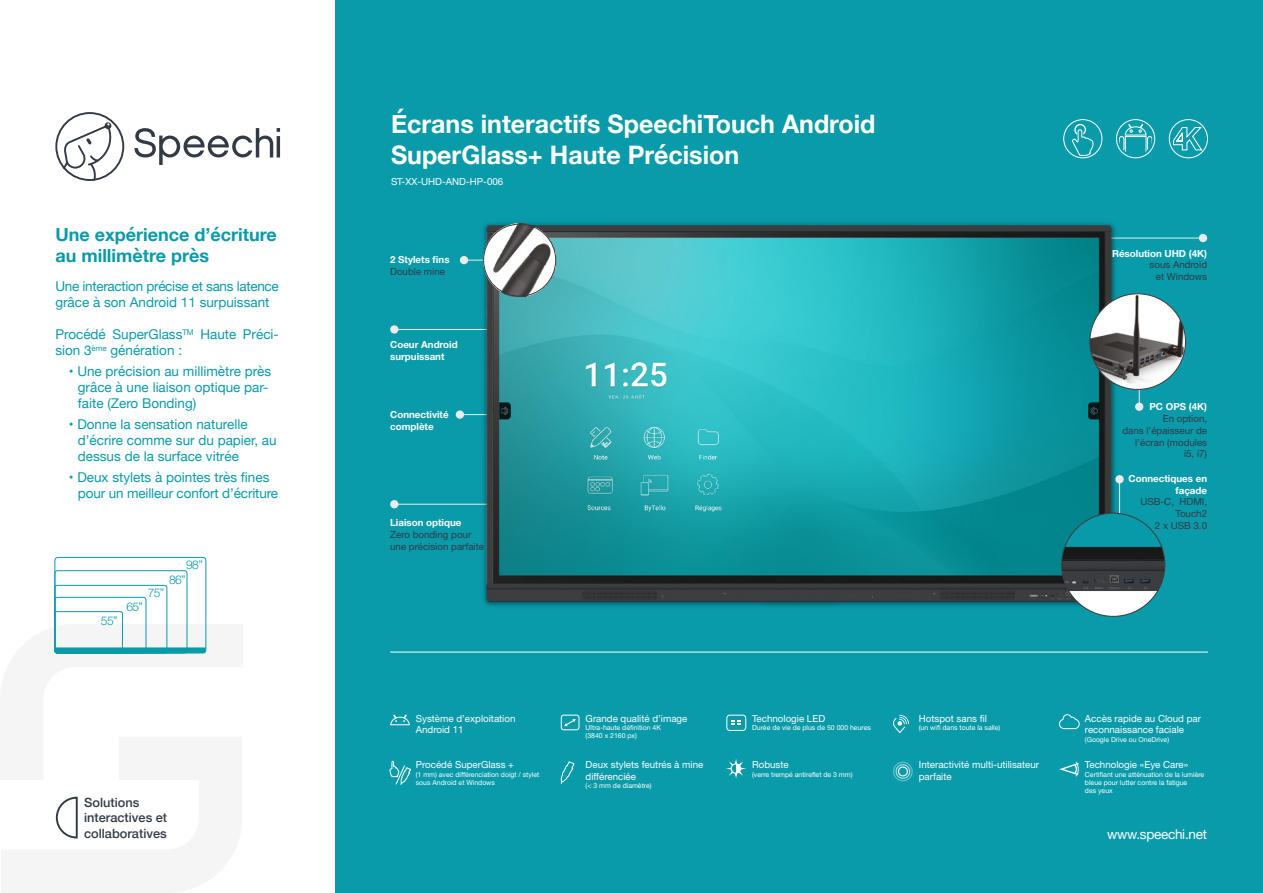
<style>
.page{position:relative;width:1263px;height:893px;background:#fff}
.page>*{position:absolute;margin:0;border:0;box-sizing:border-box;transform-origin:0 0}
.t1{font:700 25.5px/30.6px "Helvetica Neue";color:#fff}
.t2{font:700 18px/21.6px "Helvetica Neue";color:#099aa9}
.t3{font:13.5px/16.2px "Helvetica Neue";color:#099aa9}
.t4{font:13.5px/16.2px "Helvetica Neue";letter-spacing:-.02em;color:#099aa9}
.t5{font:13.5px "Helvetica Neue";letter-spacing:-.02em;color:#fff}
.t6{font:500 12.75px/15.3px "Helvetica Neue";color:#323a45}
.t7{font:300 12px "Helvetica Neue LT Std";letter-spacing:-.05em;color:#099aa9}
.t8{font:9.75px/11.7px "Helvetica Neue LT Std";color:#fff}
.t9{font:9.75px/11.7px "Helvetica Neue LT Std";color:#323a45;text-align:right}
.t10{font:700 9.75px/11.7px "Helvetica Neue LT Std";color:#fff}
.t11{font:6.9px/8.2px "Helvetica Neue LT Std";color:#fff}
</style>
<div class="page">
<div style="left:335px;top:0;width:928px;height:893px;background:#099baa"></div>
<hr style="left:1101px;top:238px;width:102px;height:1px;background:#ebebeb">
<hr style="left:394px;top:329px;width:100px;height:1px;background:#ebebeb">
<hr style="left:394px;top:504px;width:100px;height:1px;background:#ebebeb">
<div style="left:1199px;top:234px;width:8px;height:8px;background:#ebebeb;border-radius:50%"></div>
<div style="left:390px;top:325px;width:8px;height:9px;background:#ebebeb;border-radius:50%"></div>
<div style="left:390px;top:500px;width:8px;height:8px;background:#ebebeb;border-radius:50%"></div>
<img style="left:450px;top:223px;width:697px;height:394px">
<hr style="left:1119px;top:479px;width:1px;height:102px;background:#ebebeb">
<div style="left:1115px;top:475px;width:9px;height:8px;background:#ebebeb;border-radius:50%"></div>
<hr style="left:1139px;top:305px;width:1px;height:102px;background:#ebebeb">
<div style="left:1135px;top:403px;width:8px;height:8px;background:#ebebeb;border-radius:50%"></div>
<div style="left:1063px;top:119px;width:39px;height:39px;border:1px solid #fff;border-radius:50%"></div>
<svg style="left:1072px;top:123px;width:22px;height:36px"></svg>
<div style="left:1116px;top:119px;width:39px;height:39px;border:1px solid #fff;border-radius:50%"></div>
<svg style="left:1119px;top:123px;width:33px;height:32px"></svg>
<svg style="left:1168px;top:119px;width:40px;height:40px"></svg>
<img style="left:483px;top:224px;width:73px;height:72px">
<div style="left:483px;top:224px;width:73px;height:72px;border:1px solid #38383a;border-radius:50%"></div>
<img style="left:1090px;top:294px;width:95px;height:95px;border-radius:48px">
<div style="left:1062px;top:513px;width:103px;height:103px;background:#fff;border-radius:50%"></div>
<img style="left:1062px;top:513px;width:103px;height:78px">
<svg style="left:893px;top:715px;width:16px;height:18px"></svg>
<svg style="left:560px;top:714px;width:20px;height:16px"></svg>
<svg style="left:390px;top:714px;width:20px;height:11px"></svg>
<div style="left:726px;top:715px;width:20px;height:16px;border:1px solid #fff;border-radius:3px"></div>
<svg style="left:731px;top:720px;width:10px;height:5px"></svg>
<svg style="left:726px;top:758px;width:19px;height:21px"></svg>
<svg style="left:1059px;top:761px;width:20px;height:16px"></svg>
<hr style="left:390px;top:652px;width:818px;height:1px;background:#fff">
<svg style="left:1059px;top:714px;width:21px;height:15px"></svg>
<svg style="left:389px;top:760px;width:22px;height:25px"></svg>
<svg style="left:560px;top:761px;width:15px;height:23px"></svg>
<svg style="left:893px;top:762px;width:20px;height:19px"></svg>
<div style="left:55px;top:585px;width:112px;height:68px;border:1px solid #099aa9;border-radius:3px"></div>
<svg style="left:54px;top:624px;width:153px;height:215px"></svg>
<div style="left:55px;top:597px;width:91px;height:56px;border:1px solid #099aa9;border-radius:3px"></div>
<div style="left:55px;top:570px;width:132px;height:83px;border:1px solid #099aa9;border-radius:3px"></div>
<svg style="left:134px;top:128px;width:146px;height:37px"></svg>
<hr style="left:277px;top:136px;width:3px;height:21px;background:#323a45">
<svg style="left:55px;top:112px;width:69px;height:69px"></svg>
<div style="left:55px;top:611px;width:68px;height:42px;border:1px solid #099aa9;border-radius:2px"></div>
<div style="left:55px;top:557px;width:151px;height:96px;border:1px solid #099aa9;border-radius:3px"></div>
<h2 class="t2" style="left:55px;top:224px;width:223px">Une expérience d’écriture au millimètre près</h2>
<h3 class="t4" style="left:55px;top:278px;width:225px">Une interaction précise et sans latence grâce à son Android 11 surpuissant</h3>
<h3 class="t3" style="left:55px;top:327px;width:225px">Procédé SuperGlass<sup>TM</sup> Haute Préci&shy;sion 3<sup>ème</sup> génération :</h3>
<h3 class="t3" style="left:78px;top:364px;width:195px;text-indent:-9px">• Une précision au millimètre près grâce à une liaison optique par&shy;faite (Zero Bonding)</h3>
<h3 class="t3" style="left:78px;top:417px;width:200px;text-indent:-9px">• Donne la sensation naturelle d’écrire comme sur du papier, au dessus de la surface vitrée</h3>
<h3 class="t3" style="left:78px;top:469px;width:202px;text-indent:-9px">• Deux stylets à pointes très fines pour un meilleur confort d’écriture</h3>
<h3 class="t7" style="left:186px;top:558px;width:18px">98”</h3>
<h3 class="t7" style="left:169px;top:572px;width:18px">86”</h3>
<h3 class="t7" style="left:148px;top:586px;width:18px">75”</h3>
<h3 class="t7" style="left:101px;top:613px;width:18px">55”</h3>
<h3 class="t7" style="left:126px;top:599px;width:18px">65”</h3>
<h3 class="t6" style="left:84px;top:794px;width:85px">Solutions interactives et collaboratives</h3>
<h1 class="t1" style="left:391px;top:109px;width:486px">Écrans interactifs SpeechiTouch Android<br>SuperGlass+ Haute Précision</h1>
<h3 class="t8" style="left:391px;top:175px;width:114px">ST-XX-UHD-AND-HP-006</h3>
<h3 class="t10" style="left:390px;top:253px;width:61px">2 Stylets fins</h3>
<h3 class="t9" style="left:390px;top:265px;width:56px">Double mine</h3>
<h3 class="t10" style="left:390px;top:339px;width:69px">Coeur Android surpuissant</h3>
<h3 class="t10" style="left:390px;top:409px;width:60px">Connectivité complète</h3>
<h3 class="t10" style="left:390px;top:517px;width:73px">Liaison optique</h3>
<h3 class="t9" style="left:390px;top:529px;width:95px;text-align:left">Zero bonding pour une précision parfaite</h3>
<h3 class="t10" style="left:1112px;top:247px;width:97px">Résolution UHD (4K)</h3>
<h3 class="t9" style="left:1149px;top:259px;width:59px">sous Android et Windows</h3>
<h3 class="t10" style="left:1149px;top:401px;width:59px">PC OPS (4K)</h3>
<h3 class="t9" style="left:1122px;top:413px;width:86px">En option,<br>dans l’épaisseur de l’écran (modules<br>i5, i7)</h3>
<h3 class="t10" style="left:1128px;top:472px;width:80px;text-align:right">Connectiques en façade</h3>
<h3 class="t9" style="left:1140px;top:496px;width:68px">USB-C, HDMI,<br>Touch2<br>2 x USB 3.0</h3>
<h3 class="t8" style="left:416px;top:712px;width:101px">Système d’exploitation<br>Android 11</h3>
<h3 class="t8" style="left:416px;top:759px;width:100px">Procédé SuperGlass +</h3>
<p class="t11" style="left:416px;top:770px;width:125px">(1 mm) avec différenciation doigt / stylet sous Android et Windows</p>
<h3 class="t8" style="left:586px;top:712px;width:103px">Grande qualité d’image</h3>
<p class="t11" style="left:586px;top:723px;width:77px">Ultra-haute définition 4K (3840 x 2160 px)</p>
<h3 class="t8" style="left:586px;top:759px;width:119px">Deux stylets feutrés à mine différenciée</h3>
<p class="t11" style="left:586px;top:781px;width:67px">(&lt; 3 mm de diamètre)</p>
<h3 class="t8" style="left:752px;top:712px;width:75px">Technologie LED</h3>
<p class="t11" style="left:752px;top:723px;width:120px">Durée de vie de plus de 50 000 heures</p>
<h3 class="t8" style="left:752px;top:759px;width:38px">Robuste</h3>
<p class="t11" style="left:752px;top:770px;width:102px">(verre trempé antireflet de 3 mm)</p>
<h3 class="t8" style="left:919px;top:712px;width:70px">Hotspot sans fil</h3>
<p class="t11" style="left:919px;top:723px;width:83px">(un wifi dans toute la salle)</p>
<h3 class="t8" style="left:919px;top:759px;width:122px">Interactivité multi-utilisateur parfaite</h3>
<h3 class="t8" style="left:1085px;top:712px;width:118px">Accès rapide au Cloud par reconnaissance faciale</h3>
<p class="t11" style="left:1085px;top:735px;width:86px">(Google Drive ou OneDrive)</p>
<h3 class="t8" style="left:1085px;top:759px;width:105px">Technologie «Eye Care»</h3>
<p class="t11" style="left:1085px;top:770px;width:121px">Certifiant une atténuation de la lumière bleue pour lutter contre la fatigue<br>des yeux</p>
<h3 class="t5" style="left:1107px;top:824px;width:101px">www.speechi.net</h3>
</div>
